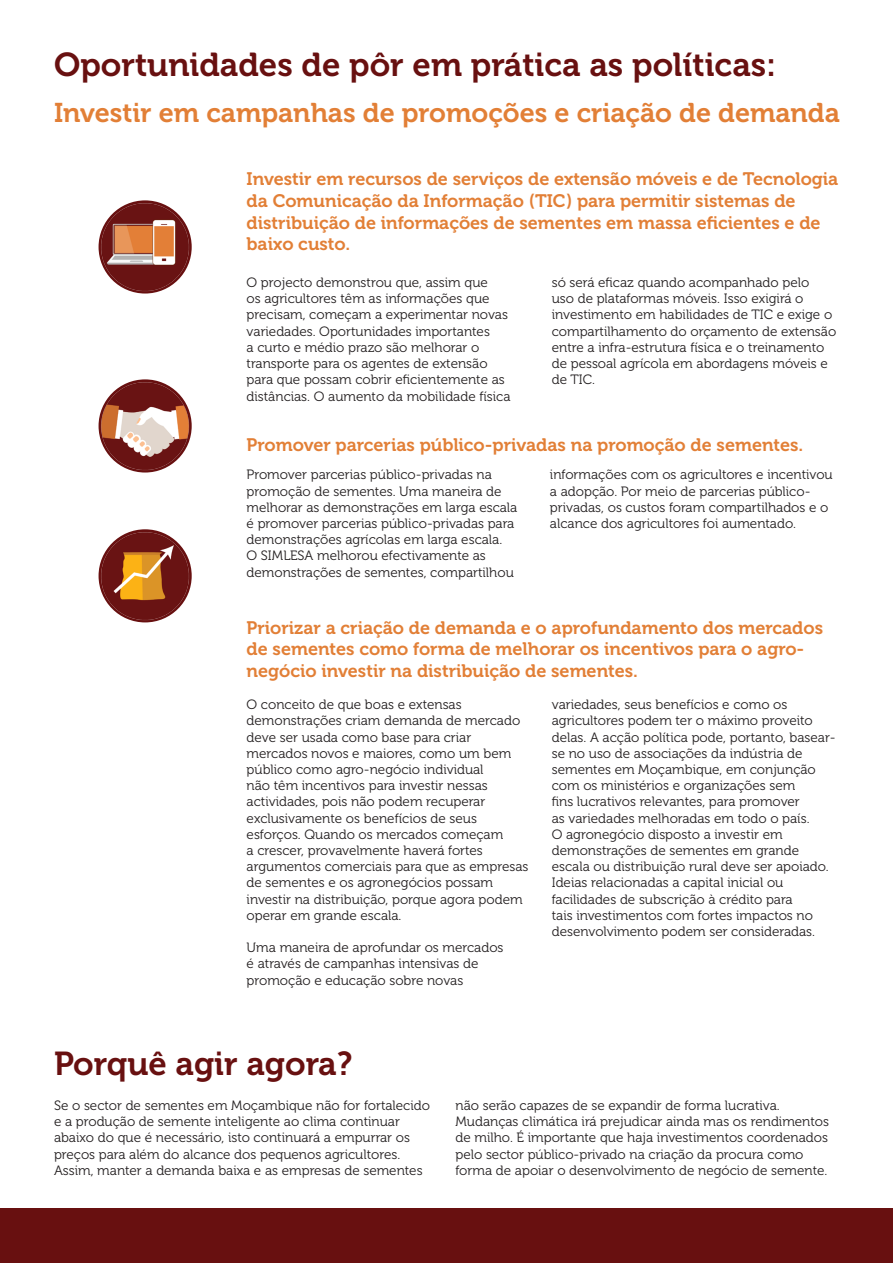
<style>
.page{position:relative;width:893px;height:1263px;background:#fff}
.page>*{position:absolute;margin:0;border:0;box-sizing:border-box;transform-origin:0 0}
.t1{font:33px "Museo 700";color:#681010}
.t2{font:27px "Museo 700";color:#e27f36}
.t3{font:18px/21.6px "Museo 700";color:#e27f36}
.t4{font:13.5px/16.2px "Museo 300";color:#231f20}
</style>
<div class="page">
<div style="left:0;top:1209px;width:893px;height:54px;background:#681010"></div>
<img style="left:99px;top:200px;width:93px;height:93px;border-radius:47px">
<img style="left:99px;top:529px;width:93px;height:93px;border-radius:47px">
<img style="left:99px;top:379px;width:93px;height:93px;border-radius:47px">
<p class="t1" style="left:54px;top:46px;width:724px">Oportunidades de pôr em prática as políticas:</p>
<p class="t2" style="left:54px;top:97px;width:787px">Investir em campanhas de promoções e criação de demanda</p>
<p class="t3" style="left:247px;top:169px;width:593px">Investir em recursos de serviços de extensão móveis e de Tecnologia da Comunicação da Informação (TIC) para permitir sistemas de distribuição de informações de sementes em massa eficientes e de baixo custo.</p>
<p class="t4" style="left:247px;top:275px;width:265px">O projecto demonstrou que, assim que<br>os agricultores têm as informações que precisam, começam a experimentar novas variedades. Oportunidades importantes<br>a curto e médio prazo são melhorar o transporte para os agentes de extensão para que possam cobrir eficientemente as distâncias. O aumento da mobilidade física</p>
<p class="t4" style="left:552px;top:275px;width:286px">só será eficaz quando acompanhado pelo<br>uso de plataformas móveis. Isso exigirá o investimento em habilidades de TIC e exige o compartilhamento do orçamento de extensão entre a infra-estrutura física e o treinamento de pessoal agrícola em abordagens móveis e de TIC.</p>
<p class="t3" style="left:247px;top:434px;width:558px">Promover parcerias público-privadas na promoção de sementes.</p>
<p class="t4" style="left:247px;top:467px;width:272px">Promover parcerias público-privadas na promoção de sementes. Uma maneira de melhorar as demonstrações em larga escala é promover parcerias público-privadas para demonstrações agrícolas em larga escala.<br>O SIMLESA melhorou efectivamente as demonstrações de sementes, compartilhou</p>
<p class="t4" style="left:550px;top:467px;width:284px">informações com os agricultores e incentivou a adopção. Por meio de parcerias público&shy;privadas, os custos foram compartilhados e o alcance dos agricultores foi aumentado.</p>
<p class="t3" style="left:247px;top:617px;width:578px">Priorizar a criação de demanda e o aprofundamento dos mercados de sementes como forma de melhorar os incentivos para o agro&shy;negócio investir na distribuição de sementes.</p>
<p class="t4" style="left:247px;top:697px;width:283px">O conceito de que boas e extensas demonstrações criam demanda de mercado deve ser usada como base para criar mercados novos e maiores, como um bem público como agro-negócio individual<br>não têm incentivos para investir nessas actividades, pois não podem recuperar exclusivamente os benefícios de seus esforços. Quando os mercados começam<br>a crescer, provavelmente haverá fortes argumentos comerciais para que as empresas de sementes e os agronegócios possam investir na distribuição, porque agora podem operar em grande escala.</p>
<p class="t4" style="left:247px;top:940px;width:258px">Uma maneira de aprofundar os mercados é através de campanhas intensivas de promoção e educação sobre novas</p>
<p class="t4" style="left:552px;top:697px;width:285px">variedades, seus benefícios e como os agricultores podem ter o máximo proveito delas. A acção política pode, portanto, basear&shy;se no uso de associações da indústria de sementes em Moçambique, em conjunção com os ministérios e organizações sem<br>fins lucrativos relevantes, para promover<br>as variedades melhoradas em todo o país.<br>O agronegócio disposto a investir em demonstrações de sementes em grande escala ou distribuição rural deve ser apoiado.<br>Ideias relacionadas a capital inicial ou facilidades de subscrição à crédito para<br>tais investimentos com fortes impactos no desenvolvimento podem ser consideradas.</p>
<p class="t1" style="left:54px;top:1045px;width:300px">Porquê agir agora?</p>
<p class="t4" style="left:54px;top:1097px;width:377px">Se o sector de sementes em Moçambique não for fortalecido e a produção de semente inteligente ao clima continuar abaixo do que é necessário, isto continuará a empurrar os preços para além do alcance dos pequenos agricultores.<br>Assim, manter a demanda baixa e as empresas de sementes</p>
<p class="t4" style="left:455px;top:1097px;width:375px">não serão capazes de se expandir de forma lucrativa.<br>Mudanças climática irá prejudicar ainda mas os rendimentos de milho. É importante que haja investimentos coordenados pelo sector público-privado na criação da procura como forma de apoiar o desenvolvimento de negócio de semente.</p>
</div>
